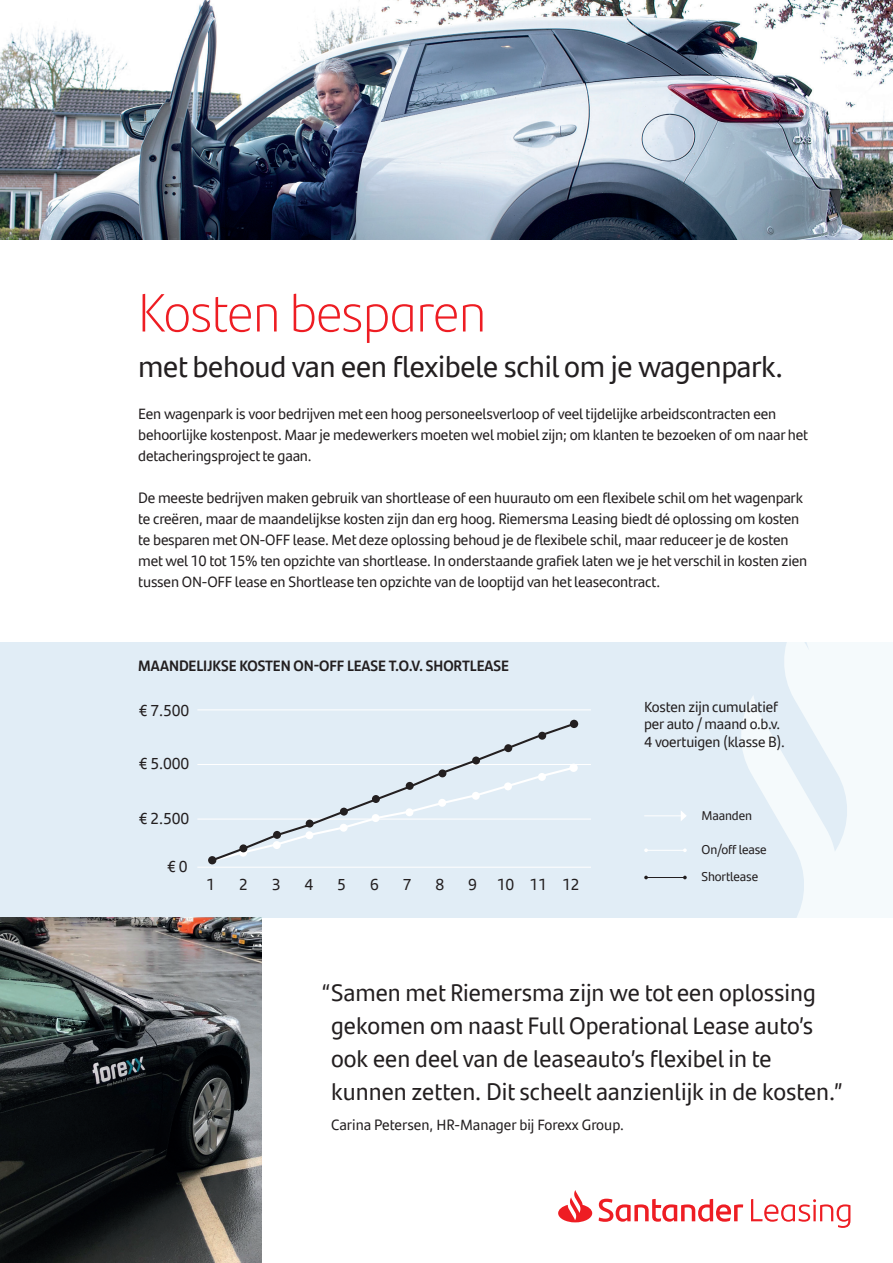
<style>
.page{position:relative;width:893px;height:1263px;background:#fff}
.page>*{position:absolute;margin:0;border:0;box-sizing:border-box;transform-origin:0 0}
.t1{font:300 54px "Santander Headline";color:#ee1d23}
.t2{font:30px "Santander Text";letter-spacing:-.01em;color:#231f20}
.t3{font:24px/33px "Santander Text";color:#231f20}
.t4{font:16.05px "Santander Text";letter-spacing:-.01em;color:#231f20}
.t5{font:15px/21px "Santander Text";letter-spacing:-.01em;color:#231f20}
.t6{font:700 15px "Santander Headline";color:#231f20}
.t7{font:14.7px "Santander Text";letter-spacing:-.01em;color:#231f20}
.t8{font:12.9px "Santander Text";letter-spacing:-.01em;color:#231f20}
</style>
<div class="page">
<div style="left:0;top:642px;width:893px;height:275px;background:#e1edf6"></div>
<svg style="left:741px;top:642px;width:152px;height:275px"></svg>
<img style="left:0;top:0;width:893px;height:239px">
<hr style="left:644px;top:815px;width:38px;height:1px;background:#fff">
<svg style="left:681px;top:811px;width:6px;height:10px"></svg>
<hr style="left:646px;top:850px;width:39px;height:1px;background:#fff">
<hr style="left:646px;top:877px;width:39px;height:1px;background:#231f20">
<hr style="left:197px;top:709px;width:394px;height:1px;background:#fff">
<hr style="left:197px;top:764px;width:394px;height:1px;background:#fff">
<hr style="left:197px;top:818px;width:394px;height:2px;background:#fff">
<hr style="left:197px;top:867px;width:394px;height:1px;background:#fff">
<div style="left:569px;top:764px;width:9px;height:8px;background:#f3f7fb;border-radius:50%"></div>
<svg style="left:210px;top:721px;width:367px;height:142px"></svg>
<div style="left:208px;top:856px;width:8px;height:8px;background:#231f20;border-radius:50%"></div>
<div style="left:570px;top:720px;width:8px;height:8px;background:#231f20;border-radius:50%"></div>
<div style="left:239px;top:844px;width:8px;height:8px;background:#231f20;border-radius:50%"></div>
<svg style="left:558px;top:1190px;width:292px;height:38px"></svg>
<img style="left:0;top:917px;width:261px;height:346px">
<p class="t1" style="left:138px;top:272px;width:349px">Kosten besparen</p>
<p class="t2" style="left:138px;top:343px;width:646px">met behoud van een flexibele schil om je wagenpark.</p>
<p class="t5" style="left:138px;top:402px;width:672px">Een wagenpark is voor bedrijven met een hoog personeelsverloop of veel tijdelijke arbeidscontracten een behoorlijke kostenpost. Maar je medewerkers moeten wel mobiel zijn; om klanten te bezoeken of om naar het detacheringsproject te gaan.</p>
<p class="t5" style="left:138px;top:486px;width:671px">De meeste bedrijven maken gebruik van shortlease of een huurauto om een flexibele schil om het wagenpark te creëren, maar de maandelijkse kosten zijn dan erg hoog. Riemersma Leasing biedt dé oplossing om kosten te besparen met ON-OFF lease. Met deze oplossing behoud je de flexibele schil, maar reduceer je de kosten met wel 10 tot 15% ten opzichte van shortlease. In onderstaande grafiek laten we je het verschil in kosten zien tussen ON-OFF lease en Shortlease ten opzichte van de looptijd van het leasecontract.</p>
<p class="t6" style="left:138px;top:653px;width:372px">MAANDELIJKSE KOSTEN ON-OFF LEASE T.O.V. SHORTLEASE</p>
<p class="t4" style="left:139px;top:698px;width:52px">€ 7.500</p>
<p class="t4" style="left:139px;top:752px;width:52px">€ 5.000</p>
<p class="t4" style="left:139px;top:806px;width:52px">€ 2.500</p>
<p class="t4" style="left:167px;top:854px;width:22px">€ 0</p>
<p class="t4" style="left:206px;top:872px;width:10px">1</p>
<p class="t4" style="left:239px;top:872px;width:10px">2</p>
<p class="t4" style="left:272px;top:872px;width:10px">3</p>
<p class="t4" style="left:304px;top:872px;width:10px">4</p>
<p class="t4" style="left:337px;top:872px;width:10px">5</p>
<p class="t4" style="left:370px;top:872px;width:10px">6</p>
<p class="t4" style="left:403px;top:872px;width:10px">7</p>
<p class="t4" style="left:436px;top:872px;width:10px">8</p>
<p class="t4" style="left:468px;top:872px;width:10px">9</p>
<p class="t4" style="left:497px;top:872px;width:19px">10</p>
<p class="t4" style="left:529px;top:872px;width:19px">11</p>
<p class="t4" style="left:562px;top:872px;width:19px">12</p>
<p class="t7" style="left:644px;top:695px;width:135px">Kosten zijn cumulatief</p>
<p class="t7" style="left:644px;top:713px;width:138px">per auto / maand o.b.v.</p>
<p class="t7" style="left:644px;top:731px;width:142px">4 voertuigen (klasse B).</p>
<p class="t8" style="left:702px;top:805px;width:52px">Maanden</p>
<p class="t8" style="left:702px;top:840px;width:67px">On/off lease</p>
<p class="t8" style="left:702px;top:867px;width:58px">Shortlease</p>
<p class="t3" style="left:331px;top:974px;width:514px;text-indent:-10px">“Samen met Riemersma zijn we tot een oplossing gekomen om naast Full Operational Lease auto’s ook een deel van de leaseauto’s flexibel in te kunnen zetten. Dit scheelt aanzienlijk in de kosten.”</p>
<p class="t5" style="left:331px;top:1113px;width:294px">Carina Petersen, HR-Manager bij Forexx Group.</p>
</div>
